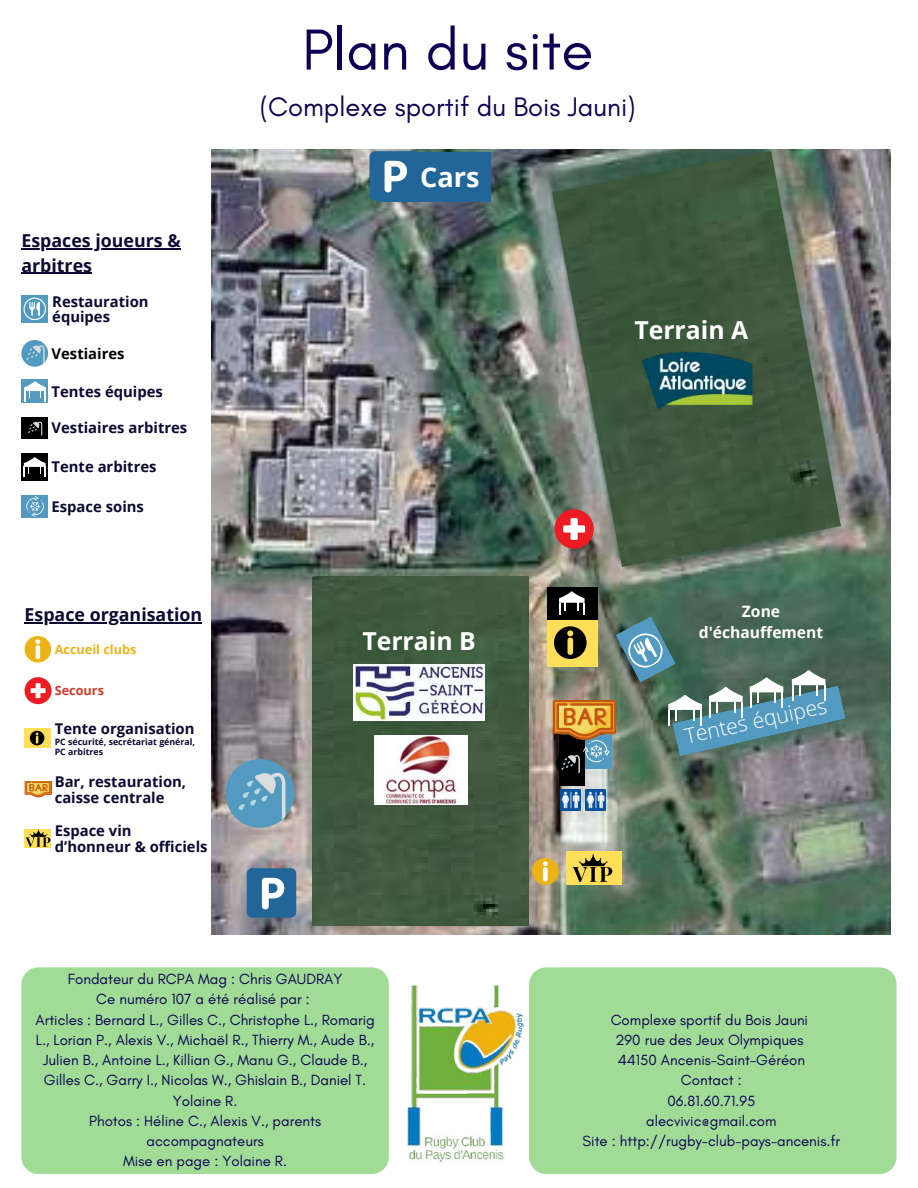
<style>
.page{position:relative;width:918px;height:1188px;background:#fff}
.page>*{position:absolute;margin:0;border:0;box-sizing:border-box;transform-origin:0 0}
.t1{font:58.8px "Glacial Indifference";color:#0c0054}
.t2{font:27.3px "Glacial Indifference";color:#0c0054}
.t3{font:700 27.15px "Open Sans";color:#fff}
.t4{font:700 24.75px "Open Sans";color:#fff}
.t5{font:300 21.15px "Open Sans";color:#fff}
.t6{font:700 17.85px/24.8px "Open Sans";color:#0c0a32}
.t7{font:700 15.6px/21.3px "Open Sans";color:#fff;text-align:center}
.t8{font:15px/20.2px "Glacial Indifference";color:#0c0054;text-align:center}
.t9{font:700 14.85px/15.8px "Open Sans";color:#0c0a32}
.t10{font:700 14.85px "Open Sans";color:#000}
.t11{font:700 12.75px "Open Sans";color:#edb315}
.t12{font:700 12.75px "Open Sans";color:#d2392d}
.t13{font:700 8.85px/10.4px "Open Sans";color:#0c0a32}
</style>
<div class="page">
<div style="left:21px;top:967px;width:368px;height:207px;background:#a1dc96;border-radius:17px"></div>
<div style="left:529px;top:967px;width:368px;height:207px;background:#a1dc96;border-radius:17px"></div>
<img style="left:407px;top:984px;width:118px;height:179px">
<hr style="left:21px;top:248px;width:160px;height:1px;background:#0c0a32">
<hr style="left:21px;top:273px;width:71px;height:1px;background:#0c0a32">
<hr style="left:25px;top:623px;width:177px;height:1px;background:#0c0a32">
<svg style="left:25px;top:636px;width:26px;height:27px"></svg>
<div style="left:25px;top:677px;width:27px;height:27px;background:#ed1c24;border-radius:50%"></div>
<svg style="left:31px;top:683px;width:15px;height:15px"></svg>
<div style="left:24px;top:728px;width:27px;height:20px;background:#ffde59"></div>
<svg style="left:30px;top:731px;width:14px;height:14px"></svg>
<svg style="left:25px;top:781px;width:27px;height:16px"></svg>
<svg style="left:25px;top:829px;width:26px;height:19px"></svg>
<svg style="left:26px;top:830px;width:24px;height:16px"></svg>
<img style="left:211px;top:150px;width:680px;height:785px">
<img style="left:552px;top:151px;width:289px;height:416px">
<img style="left:313px;top:577px;width:216px;height:348px">
<img style="left:641px;top:348px;width:112px;height:62px">
<div style="left:554px;top:509px;width:40px;height:40px;background:#ed1c24;border-radius:50%"></div>
<svg style="left:563px;top:518px;width:22px;height:22px"></svg>
<div style="left:247px;top:868px;width:49px;height:50px;background:#269;border-radius:5px"></div>
<svg style="left:262px;top:878px;width:22px;height:31px"></svg>
<div style="left:378px;top:152px;width:112px;height:50px;background:#269"></div>
<div style="left:369px;top:151px;width:50px;height:50px;background:#269;border-radius:5px"></div>
<svg style="left:385px;top:161px;width:22px;height:31px"></svg>
<div style="left:566px;top:852px;width:56px;height:33px;background:#ffde59"></div>
<div style="left:547px;top:620px;width:51px;height:47px;background:#ffde59"></div>
<svg style="left:532px;top:858px;width:27px;height:27px"></svg>
<div style="left:559px;top:769px;width:26px;height:17px;background:#000"></div>
<div style="left:226px;top:759px;width:68px;height:69px;background:#529ac0;border-radius:50%"></div>
<svg style="left:238px;top:772px;width:47px;height:48px"></svg>
<img style="left:560px;top:790px;width:21px;height:20px">
<img style="left:586px;top:790px;width:20px;height:20px">
<svg style="left:573px;top:854px;width:39px;height:27px"></svg>
<div style="left:547px;top:588px;width:51px;height:32px;background:#000"></div>
<svg style="left:553px;top:591px;width:293px;height:183px;background:#647a6f"></svg>
<img style="left:353px;top:665px;width:132px;height:56px">
<img style="left:374px;top:735px;width:93px;height:70px">
<div style="left:21px;top:295px;width:27px;height:28px;background:#529ac0"></div>
<svg style="left:23px;top:298px;width:23px;height:22px"></svg>
<div style="left:21px;top:340px;width:27px;height:27px;background:#529ac0;border-radius:50%"></div>
<svg style="left:26px;top:345px;width:19px;height:19px"></svg>
<div style="left:21px;top:379px;width:27px;height:24px;background:#529ac0"></div>
<svg style="left:24px;top:381px;width:22px;height:20px"></svg>
<div style="left:21px;top:418px;width:27px;height:21px;background:#000"></div>
<svg style="left:28px;top:422px;width:14px;height:14px"></svg>
<div style="left:21px;top:453px;width:27px;height:28px;background:#000"></div>
<svg style="left:24px;top:457px;width:21px;height:20px"></svg>
<div style="left:21px;top:495px;width:27px;height:22px;background:#529ac0"></div>
<svg style="left:26px;top:496px;width:17px;height:21px"></svg>
<h1 class="t1" style="left:302px;top:14px;width:293px">Plan du site</h1>
<h2 class="t2" style="left:260px;top:91px;width:377px">(Complexe sportif du Bois Jauni)</h2>
<p class="t6" style="left:21px;top:228px;width:161px">Espaces joueurs &amp; arbitres</p>
<p class="t9" style="left:52px;top:293px;width:98px">Restauration équipes</p>
<p class="t10" style="left:52px;top:343px;width:75px">Vestiaires</p>
<p class="t9" style="left:52px;top:383px;width:113px">Tentes équipes</p>
<p class="t9" style="left:52px;top:420px;width:137px">Vestiaires arbitres</p>
<p class="t9" style="left:52px;top:459px;width:106px">Tente arbitres</p>
<p class="t9" style="left:52px;top:498px;width:94px">Espace soins</p>
<p class="t6" style="left:25px;top:602px;width:179px">Espace organisation</p>
<p class="t11" style="left:55px;top:640px;width:83px">Accueil clubs</p>
<p class="t12" style="left:55px;top:681px;width:51px">Secours</p>
<p class="t9" style="left:55px;top:720px;width:141px">Tente organisation</p>
<p class="t13" style="left:55px;top:736px;width:142px">PC sécurité, secrétariat général,<br>PC arbitres</p>
<p class="t9" style="left:55px;top:774px;width:133px">Bar, restauration, caisse centrale</p>
<p class="t9" style="left:55px;top:822px;width:154px">Espace vin d’honneur &amp; officiels</p>
<h3 class="t3" style="left:420px;top:158px;width:61px">Cars</h3>
<h3 class="t4" style="left:362px;top:624px;width:115px">Terrain B</h3>
<p class="t8" style="left:35px;top:969px;width:341px">Fondateur du RCPA Mag : Chris GAUDRAY<br>Ce numéro 107 a été réalisé par :<br>Articles : Bernard L., Gilles C., Christophe L., Romarig L., Lorian P., Alexis V., Michaël R., Thierry M., Aude B., Julien B., Antoine L., Killian G., Manu G., Claude B., Gilles C., Garry I., Nicolas W., Ghislain B., Daniel T.<br>Yolaine R.<br>Photos : Héline C., Alexis V., parents accompagnateurs<br>Mise en page : Yolaine R.</p>
<h3 class="t4" style="left:634px;top:313px;width:115px">Terrain A</h3>
<p class="t7" style="left:699px;top:600px;width:126px">Zone d'échauffement</p>
<h3 class="t5" style="left:682px;top:721px;width:146px;rotate:-12deg">Tentes équipes</h3>
<p class="t8" style="left:583px;top:1009px;width:259px">Complexe sportif du Bois Jauni<br>290 rue des Jeux Olympiques<br>44150 Ancenis-Saint-Géréon<br>Contact :<br>06.81.60.71.95<br>alecvivic@gmail.com<br>Site : http://rugby-club-pays-ancenis.fr</p>
</div>
